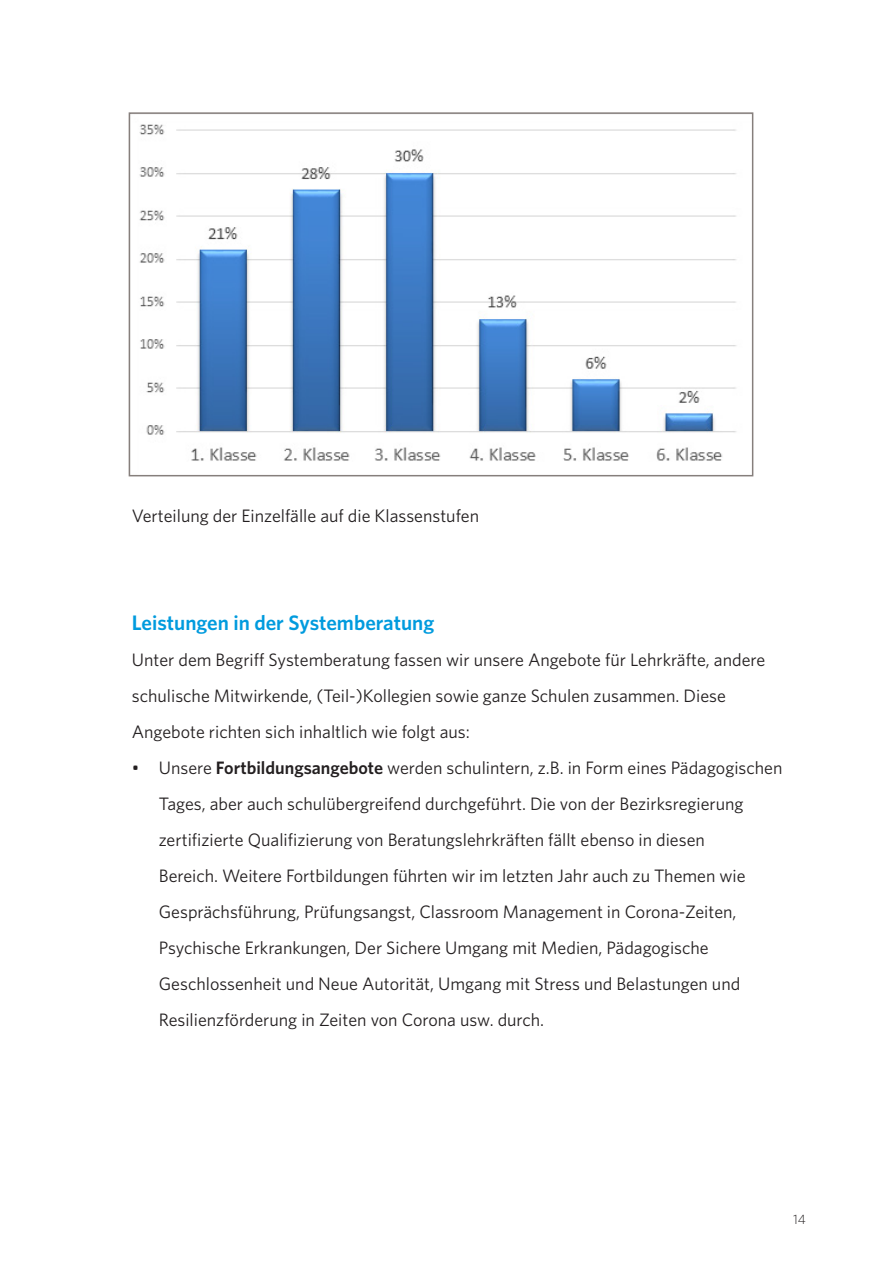
<style>
.page{position:relative;width:893px;height:1263px;background:#fff}
.page>*{position:absolute;margin:0;border:0;box-sizing:border-box;transform-origin:0 0}
.t1{font:600 21px "Whitney";color:#009bde}
.t2{font:18px/36px "Whitney";color:#231f20}
.t3{font:300 13.5px "Whitney";color:#231f20}
.s1{font-weight:600}
</style>
<div class="page">
<img style="left:139px;top:124px;width:598px;height:337px">
<div style="left:129px;top:112px;width:624px;height:364px;border:2px solid #867f7c"></div>
<p class="t2" style="left:132px;top:498px;width:349px">Verteilung der Einzelfälle auf die Klassenstufen</p>
<p class="t1" style="left:132px;top:610px;width:304px">Leistungen in der Systemberatung</p>
<p class="t2" style="left:132px;top:642px;width:635px">Unter dem Begriff Systemberatung fassen wir unsere Angebote für Lehrkräfte, andere schulische Mitwirkende, (Teil-)Kollegien sowie ganze Schulen zusammen. Diese<br>Angebote richten sich inhaltlich wie folgt aus:</p>
<p class="t2" style="left:159px;top:750px;width:625px;text-indent:-27px">• Unsere <span class="s1">Fortbildungsangebote</span> werden schulintern, z.B. in Form eines Pädagogischen Tages, aber auch schulübergreifend durchgeführt. Die von der Bezirksregierung zertifizierte Qualifizierung von Beratungslehrkräften fällt ebenso in diesen<br>Bereich. Weitere Fortbildungen führten wir im letzten Jahr auch zu Themen wie Gesprächsführung, Prüfungsangst, Classroom Management in Corona-Zeiten, Psychische Erkrankungen, Der Sichere Umgang mit Medien, Pädagogische Geschlossenheit und Neue Autorität, Umgang mit Stress und Belastungen und Resilienzförderung in Zeiten von Corona usw. durch.</p>
<p class="t3" style="left:793px;top:1211px;width:14px">14</p>
</div>
